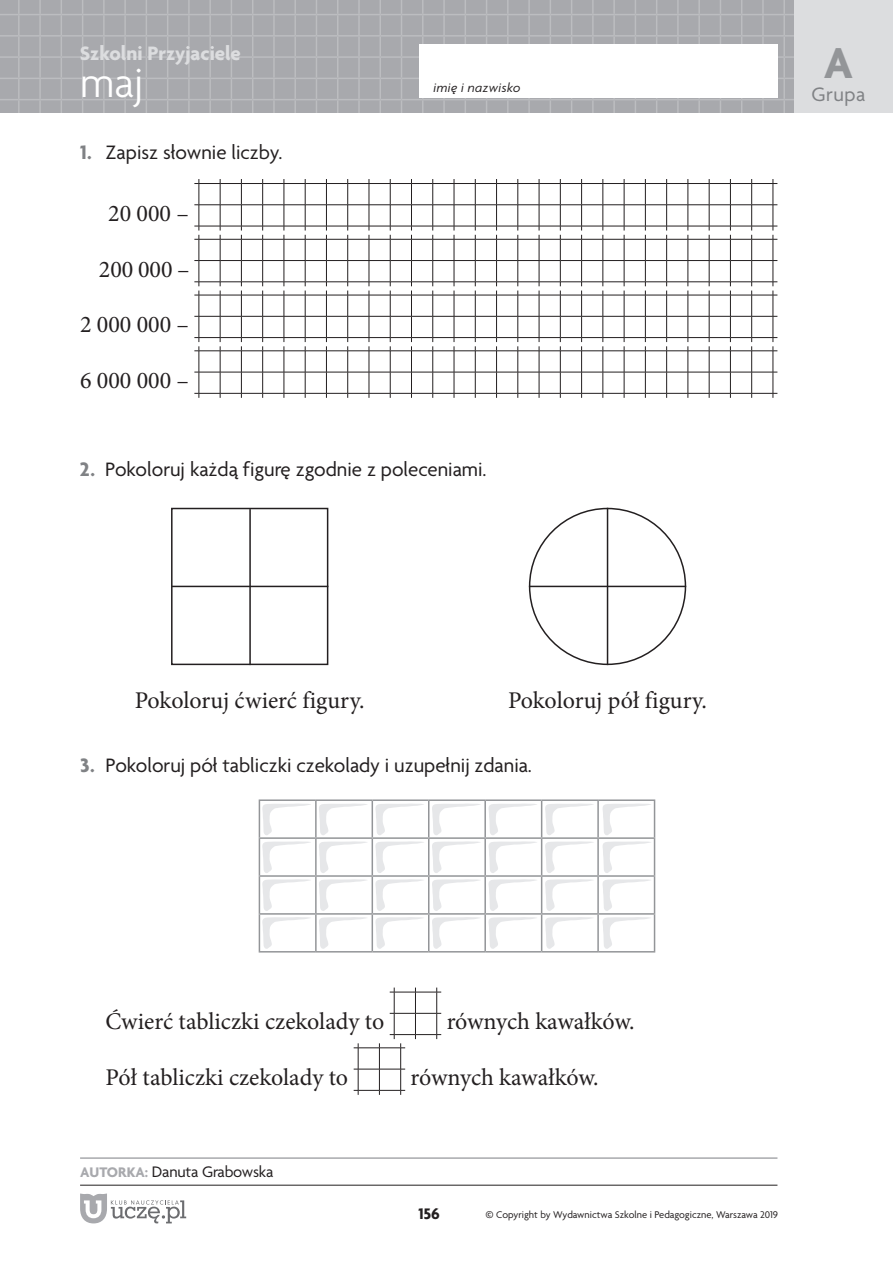
<style>
.page{position:relative;width:893px;height:1263px;background:#fff}
.page>*{position:absolute;margin:0;border:0;box-sizing:border-box;transform-origin:0 0}
.t1{font:700 46.5px "Agenda Pl";color:#939598}
.t2{font:300 45px "Agenda Pl";color:#fff}
.t3{font:24px "Minion Pro";color:#231f20}
.t4{font:21px "Agenda Pl";color:#231f20}
.t5{font:700 21px "Agenda Pl";color:#dcdddf}
.t6{font:21px "Agenda Pl";letter-spacing:.025em;color:#808285}
.t7{font:16.5px "Agenda Pl";letter-spacing:-.01em;color:#231f20}
.t8{font:700 16.5px "Agenda Pl";color:#231f20}
.t9{font:italic 13.5px "Agenda Pl";letter-spacing:.025em;color:#231f20}
.t10{font:10.5px "Agenda Pl";color:#231f20}
.s1{font-weight:700;color:#808285}
.s2{font-weight:700;font-size:15px;color:#a8a9ad}
.s3{font-size:13.5px}
</style>
<div class="page">
<svg style="left:0;top:0;width:794px;height:113px;background:#abacaf"></svg>
<div style="left:794px;top:0;width:99px;height:113px;background:#dcdddf"></div>
<div style="left:419px;top:45px;width:358px;height:53px;background:#fff"></div>
<svg style="left:80px;top:1193px;width:106px;height:30px"></svg>
<hr style="left:80px;top:1185px;width:697px;height:1px;background:#231f20">
<hr style="left:80px;top:1157px;width:697px;height:2px;background:#a8a9ad">
<svg style="left:194px;top:179px;width:583px;height:219px"></svg>
<hr style="left:607px;top:508px;width:1px;height:157px;background:#231f20">
<hr style="left:529px;top:586px;width:157px;height:1px;background:#231f20">
<hr style="left:172px;top:586px;width:156px;height:1px;background:#231f20">
<div style="left:171px;top:508px;width:157px;height:157px;border:2px solid #231f20"></div>
<hr style="left:249px;top:509px;width:2px;height:156px;background:#231f20">
<svg style="left:354px;top:987px;width:87px;height:108px"></svg>
<hr style="left:259px;top:799px;width:57px;height:2px;background:#939598">
<hr style="left:259px;top:801px;width:1px;height:36px;background:#939598">
<hr style="left:316px;top:799px;width:56px;height:2px;background:#939598">
<hr style="left:315px;top:801px;width:2px;height:36px;background:#939598">
<hr style="left:372px;top:799px;width:57px;height:2px;background:#939598">
<hr style="left:372px;top:801px;width:1px;height:36px;background:#939598">
<hr style="left:429px;top:799px;width:56px;height:2px;background:#939598">
<hr style="left:428px;top:801px;width:1px;height:36px;background:#939598">
<hr style="left:485px;top:799px;width:57px;height:2px;background:#939598">
<hr style="left:484px;top:801px;width:2px;height:36px;background:#939598">
<hr style="left:542px;top:799px;width:56px;height:2px;background:#939598">
<hr style="left:541px;top:801px;width:1px;height:36px;background:#939598">
<hr style="left:598px;top:799px;width:57px;height:2px;background:#939598">
<hr style="left:597px;top:801px;width:2px;height:36px;background:#939598">
<hr style="left:654px;top:801px;width:1px;height:36px;background:#939598">
<hr style="left:259px;top:837px;width:57px;height:2px;background:#939598">
<hr style="left:259px;top:839px;width:1px;height:36px;background:#939598">
<hr style="left:316px;top:837px;width:56px;height:2px;background:#939598">
<hr style="left:315px;top:839px;width:2px;height:36px;background:#939598">
<hr style="left:372px;top:837px;width:57px;height:2px;background:#939598">
<hr style="left:372px;top:839px;width:1px;height:36px;background:#939598">
<hr style="left:429px;top:837px;width:56px;height:2px;background:#939598">
<hr style="left:428px;top:839px;width:1px;height:36px;background:#939598">
<hr style="left:485px;top:837px;width:57px;height:2px;background:#939598">
<hr style="left:484px;top:839px;width:2px;height:36px;background:#939598">
<hr style="left:542px;top:837px;width:56px;height:2px;background:#939598">
<hr style="left:541px;top:839px;width:1px;height:36px;background:#939598">
<hr style="left:598px;top:837px;width:57px;height:2px;background:#939598">
<hr style="left:597px;top:839px;width:2px;height:36px;background:#939598">
<hr style="left:654px;top:839px;width:1px;height:36px;background:#939598">
<hr style="left:259px;top:875px;width:57px;height:2px;background:#939598">
<hr style="left:259px;top:877px;width:1px;height:36px;background:#939598">
<hr style="left:316px;top:875px;width:56px;height:2px;background:#939598">
<hr style="left:315px;top:877px;width:2px;height:36px;background:#939598">
<hr style="left:372px;top:875px;width:57px;height:2px;background:#939598">
<hr style="left:372px;top:877px;width:1px;height:36px;background:#939598">
<hr style="left:429px;top:875px;width:56px;height:2px;background:#939598">
<hr style="left:428px;top:877px;width:1px;height:36px;background:#939598">
<hr style="left:485px;top:875px;width:57px;height:2px;background:#939598">
<hr style="left:484px;top:877px;width:2px;height:36px;background:#939598">
<hr style="left:542px;top:875px;width:56px;height:2px;background:#939598">
<hr style="left:541px;top:877px;width:1px;height:36px;background:#939598">
<hr style="left:598px;top:875px;width:57px;height:2px;background:#939598">
<hr style="left:597px;top:877px;width:2px;height:36px;background:#939598">
<hr style="left:654px;top:877px;width:1px;height:36px;background:#939598">
<hr style="left:259px;top:913px;width:57px;height:2px;background:#939598">
<hr style="left:259px;top:915px;width:1px;height:36px;background:#939598">
<hr style="left:316px;top:913px;width:56px;height:2px;background:#939598">
<hr style="left:315px;top:915px;width:2px;height:36px;background:#939598">
<hr style="left:372px;top:913px;width:57px;height:2px;background:#939598">
<hr style="left:372px;top:915px;width:1px;height:36px;background:#939598">
<hr style="left:429px;top:913px;width:56px;height:2px;background:#939598">
<hr style="left:428px;top:915px;width:1px;height:36px;background:#939598">
<hr style="left:485px;top:913px;width:57px;height:2px;background:#939598">
<hr style="left:484px;top:915px;width:2px;height:36px;background:#939598">
<hr style="left:542px;top:913px;width:56px;height:2px;background:#939598">
<hr style="left:541px;top:915px;width:1px;height:36px;background:#939598">
<hr style="left:598px;top:913px;width:57px;height:2px;background:#939598">
<hr style="left:597px;top:915px;width:2px;height:36px;background:#939598">
<hr style="left:654px;top:915px;width:1px;height:36px;background:#939598">
<hr style="left:259px;top:951px;width:57px;height:1px;background:#939598">
<hr style="left:316px;top:951px;width:56px;height:1px;background:#939598">
<hr style="left:372px;top:951px;width:57px;height:1px;background:#939598">
<hr style="left:429px;top:951px;width:56px;height:1px;background:#939598">
<hr style="left:485px;top:951px;width:57px;height:1px;background:#939598">
<hr style="left:542px;top:951px;width:56px;height:1px;background:#939598">
<hr style="left:598px;top:951px;width:57px;height:1px;background:#939598">
<svg style="left:262px;top:803px;width:49px;height:70px"></svg>
<svg style="left:318px;top:803px;width:50px;height:70px"></svg>
<svg style="left:375px;top:803px;width:49px;height:70px"></svg>
<svg style="left:432px;top:803px;width:49px;height:70px"></svg>
<svg style="left:488px;top:803px;width:49px;height:70px"></svg>
<svg style="left:545px;top:803px;width:49px;height:70px"></svg>
<svg style="left:602px;top:803px;width:49px;height:70px"></svg>
<svg style="left:262px;top:879px;width:48px;height:32px"></svg>
<svg style="left:319px;top:879px;width:48px;height:32px"></svg>
<svg style="left:375px;top:879px;width:48px;height:32px"></svg>
<svg style="left:432px;top:879px;width:48px;height:32px"></svg>
<svg style="left:488px;top:879px;width:48px;height:32px"></svg>
<svg style="left:545px;top:879px;width:48px;height:32px"></svg>
<svg style="left:602px;top:879px;width:48px;height:32px"></svg>
<svg style="left:262px;top:917px;width:48px;height:32px"></svg>
<svg style="left:319px;top:917px;width:48px;height:32px"></svg>
<svg style="left:375px;top:917px;width:48px;height:32px"></svg>
<svg style="left:432px;top:917px;width:48px;height:32px"></svg>
<svg style="left:488px;top:917px;width:48px;height:32px"></svg>
<svg style="left:545px;top:917px;width:48px;height:32px"></svg>
<svg style="left:602px;top:917px;width:48px;height:32px"></svg>
<p class="t5" style="left:80px;top:40px;width:162px">Szkolni Przyjaciele</p>
<h2 class="t2" style="left:80px;top:56px;width:65px">maj</h2>
<p class="t4" style="left:80px;top:140px;width:204px"><span class="s1">1.</span> Zapisz słownie liczby.</p>
<p class="t3" style="left:108px;top:197px;width:82px">20 000 –</p>
<p class="t3" style="left:99px;top:253px;width:92px">200 000 –</p>
<p class="t3" style="left:80px;top:309px;width:111px">2 000 000 –</p>
<p class="t3" style="left:80px;top:364px;width:111px">6 000 000 –</p>
<p class="t9" style="left:433px;top:79px;width:89px">imię i nazwisko</p>
<p class="t4" style="left:80px;top:456px;width:408px"><span class="s1">2.</span> Pokoloruj każdą figurę zgodnie z poleceniami.</p>
<p class="t3" style="left:135px;top:684px;width:231px">Pokoloruj ćwierć figury.</p>
<p class="t3" style="left:508px;top:684px;width:200px">Pokoloruj pół figury.</p>
<p class="t4" style="left:80px;top:753px;width:453px"><span class="s1">3.</span> Pokoloruj pół tabliczki czekolady i uzupełnij zdania.</p>
<h1 class="t1" style="left:824px;top:34px;width:31px">A</h1>
<p class="t6" style="left:811px;top:81px;width:55px">Grupa</p>
<p class="t3" style="left:106px;top:1006px;width:280px">Ćwierć tabliczki czekolady to</p>
<p class="t3" style="left:447px;top:1006px;width:189px">równych kawałków.</p>
<p class="t3" style="left:106px;top:1061px;width:244px">Pół tabliczki czekolady to</p>
<p class="t3" style="left:411px;top:1061px;width:189px">równych kawałków.</p>
<p class="t7" style="left:80px;top:1162px;width:195px"><span class="s2">AUTORKA:</span> Danuta Grabowska</p>
<p class="t8" style="left:418px;top:1204px;width:23px">156</p>
<p class="t10" style="left:486px;top:1208px;width:294px"><span class="s3">©</span> Copyright by Wydawnictwa Szkolne i Pedagogiczne, Warszawa 2019</p>
</div>
